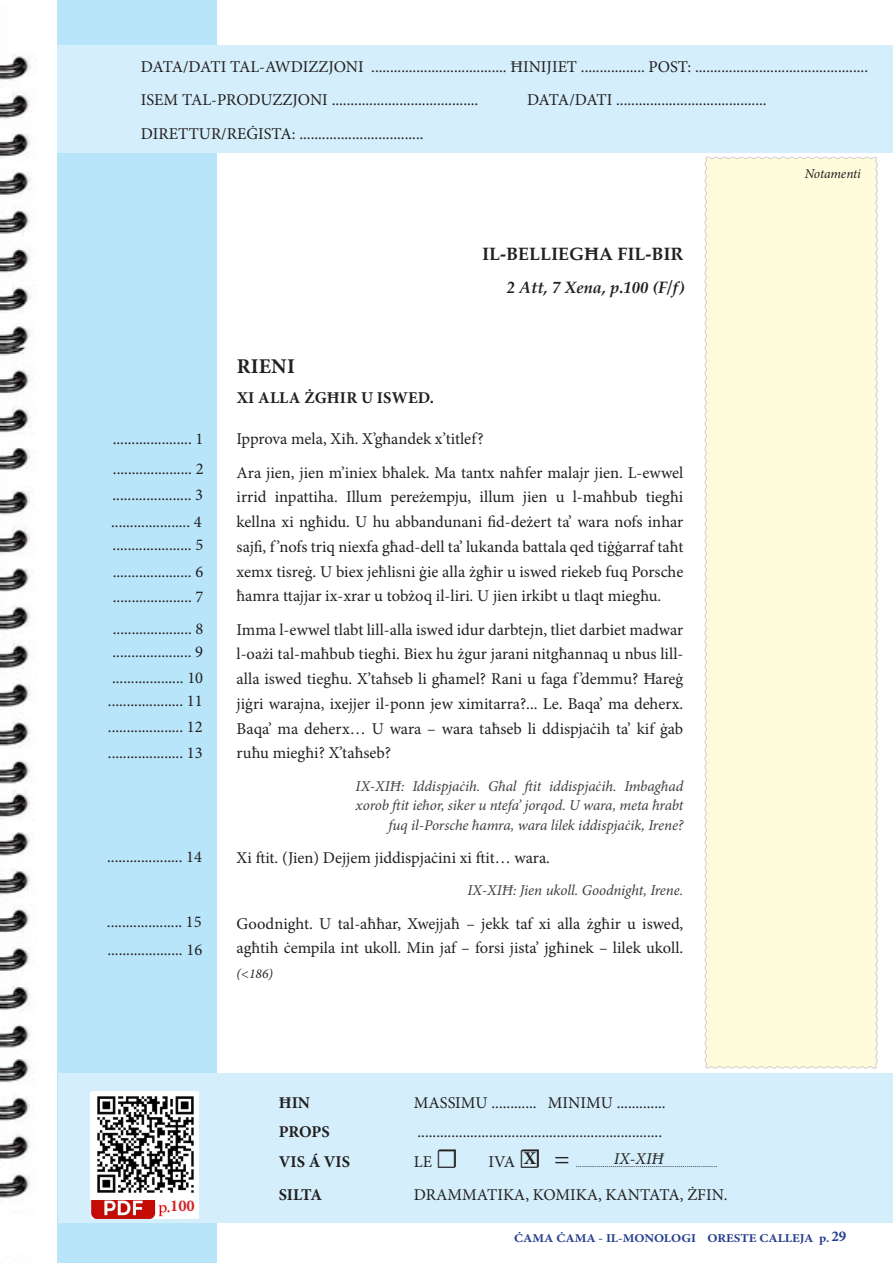
<style>
.page{position:relative;width:893px;height:1263px;background:#fff}
.page>*{position:absolute;margin:0;border:0;box-sizing:border-box;transform-origin:0 0}
.CHARACTER{font:700 21px "Minion Pro";letter-spacing:.01em;color:#231f20}
.PLAY_HEADER_MONO{font:700 18px "Palatino";color:#231f20}
.INTRO_TEXT{font:700 18px "Minion Pro";color:#231f20}
.MONOS_ALL{font:16.5px/24.8px "Minion Pro";color:#231f20}
.MONOS_ALL-2{font:16.5px "Minion Pro";letter-spacing:-.05em;color:#231f20}
.Mono_Title{font:700 16.5px "Minion Pro";color:#231f20}
.PLAY_HEADER_MONO_Ita{font:italic 700 16.5px "Palatino";color:#231f20}
.INTRO_TEXT-2{font:italic 16.5px "Minion Pro";color:#231f20}
.numbers{font:700 16.5px "Minion Pro";color:#d1232a}
.MONOS_Insert_dialog{font:italic 15px/19.5px "Minion Pro";letter-spacing:-.005em;color:#3e3e3f;text-align:right}
.numbers-2{font:700 15px "Minion Pro";color:#253f8e}
.MONOS_ALL-3{font:italic 13.5px "Minion Pro";letter-spacing:-.01em;color:#231f20}
.t1{font:700 12px "Minion Pro";color:#253f8e;scale:1.1 1}
.t2{font:9px "Minion Pro";color:#231f20}
.s1{font-size:27px}
</style>
<div class="page">
<img style="left:0;top:55px;width:33px;height:1143px">
<div style="left:57px;top:0;width:160px;height:1263px;background:#b9e5fa"></div>
<div style="left:59px;top:1073px;width:834px;height:149px;background:#d4effb"></div>
<div style="left:57px;top:46px;width:836px;height:107px;background:#d4effb"></div>
<div style="left:704px;top:156px;width:174px;height:913px;background:#fffcdc"></div>
<img style="left:92px;top:1091px;width:107px;height:127px">
<img style="left:91px;top:1093px;width:106px;height:106px">
<p class="MONOS_ALL" style="left:141px;top:50px;width:729px;line-height:33.3px">DATA/DATI TAL-AWDIZZJONI .................................... ĦINIJIET ................. POST: ..............................................<br>ISEM TAL-PRODUZZJONI .......................................</p>
<p class="MONOS_ALL-2" style="left:527px;top:89px;width:241px">DATA/DATI ........................................</p>
<p class="MONOS_ALL" style="left:141px;top:121px;width:284px">DIRETTUR/REĠISTA: .................................</p>
<p class="PLAY_HEADER_MONO" style="left:482px;top:238px;width:203px">IL-BELLIEGĦA FIL-BIR</p>
<p class="PLAY_HEADER_MONO_Ita" style="left:507px;top:274px;width:178px">2 Att, 7 Xena, p.100 (F/f)</p>
<p class="MONOS_ALL" style="left:113px;top:426px;width:92px">..................... 1</p>
<p class="MONOS_ALL" style="left:113px;top:457px;width:92px">..................... 2</p>
<p class="MONOS_ALL" style="left:113px;top:482px;width:92px">..................... 3</p>
<p class="MONOS_ALL" style="left:111px;top:509px;width:92px">..................... 4</p>
<p class="MONOS_ALL" style="left:113px;top:559px;width:92px">..................... 6</p>
<p class="MONOS_ALL" style="left:113px;top:533px;width:92px">..................... 5</p>
<p class="MONOS_ALL" style="left:113px;top:584px;width:92px">..................... 7</p>
<p class="MONOS_ALL" style="left:113px;top:617px;width:92px">..................... 8</p>
<p class="MONOS_ALL" style="left:112px;top:665px;width:93px">................... 10</p>
<p class="MONOS_ALL" style="left:113px;top:639px;width:92px">..................... 9</p>
<p class="MONOS_ALL" style="left:108px;top:688px;width:96px">.................... 11</p>
<p class="MONOS_ALL" style="left:108px;top:715px;width:96px">.................... 12</p>
<p class="MONOS_ALL" style="left:108px;top:741px;width:96px">.................... 13</p>
<p class="MONOS_ALL" style="left:107px;top:845px;width:96px">.................... 14</p>
<p class="MONOS_ALL" style="left:107px;top:909px;width:96px">.................... 15</p>
<p class="MONOS_ALL" style="left:107px;top:938px;width:96px">.................... 16</p>
<p class="CHARACTER" style="left:237px;top:352px;width:60px">RIENI</p>
<p class="Mono_Title" style="left:237px;top:386px;width:199px">XI ALLA ŻGĦIR U ISWED.</p>
<p class="MONOS_ALL" style="left:237px;top:427px;width:249px">Ipprova mela, Xiħ. X’għandek x’titlef?</p>
<p class="MONOS_ALL" style="left:237px;top:460px;width:448px;text-align:justify">Ara jien, jien m’iniex bħalek. Ma tantx naħfer malajr jien. L-ewwel irrid inpattiha. Illum pereżempju, illum jien u l-maħbub tiegħi kellna xi ngħidu. U hu abbandunani fid-deżert ta’ wara nofs inhar sajfi, f ’nofs triq niexfa għad-dell ta’ lukanda battala qed tiġġarraf taħt xemx tisreġ. U biex jeħlisni ġie alla żgħir u iswed riekeb fuq Porsche ħamra ttajjar ix-xrar u tobżoq il-liri. U jien irkibt u tlaqt miegħu.</p>
<p class="MONOS_ALL" style="left:237px;top:617px;width:448px;text-align:justify">Imma l-ewwel tlabt lill-alla iswed idur darbtejn, tliet darbiet madwar l-oażi tal-maħbub tiegħi. Biex hu żgur jarani nitgħannaq u nbus lill&shy;alla iswed tiegħu. X’taħseb li għamel? Rani u faga f ’demmu? Ħareġ jiġri warajna, ixejjer il-ponn jew ximitarra?... Le. Baqa’ ma deherx.<br>Baqa’ ma deherx… U wara – wara taħseb li ddispjaċih ta’ kif ġab ruħu miegħi? X’taħseb?</p>
<p class="MONOS_Insert_dialog" style="left:356px;top:776px;width:330px">IX-XIĦ: Iddispjaċih. Għal ftit iddispjaċih. Imbagħad xorob ftit ieħor, siker u ntefa’ jorqod. U wara, meta ħrabt fuq il-Porsche ħamra, wara lilek iddispjaċik, Irene?</p>
<p class="MONOS_ALL" style="left:237px;top:845px;width:315px">Xi ftit. (Jien) Dejjem jiddispjaċini xi ftit… wara.</p>
<p class="MONOS_Insert_dialog" style="left:467px;top:881px;width:217px">IX-XIĦ: Jien ukoll. Goodnight, Irene.</p>
<p class="MONOS_ALL" style="left:237px;top:911px;width:448px">Goodnight. U tal-aħħar, Xwejjaħ – jekk taf xi alla żgħir u iswed, agħtih ċempila int ukoll. Min jaf – forsi jista’ jgħinek – lilek ukoll.</p>
<p class="MONOS_ALL-3" style="left:237px;top:964px;width:38px">(&lt;186)</p>
<p class="numbers" style="left:170px;top:1194px;width:26px">100</p>
<p class="Mono_Title" style="left:279px;top:1091px;width:33px">ĦIN</p>
<p class="MONOS_ALL" style="left:414px;top:1090px;width:253px">MASSIMU ............ MINIMU .............</p>
<p class="Mono_Title" style="left:279px;top:1120px;width:53px">PROPS</p>
<p class="MONOS_ALL" style="left:418px;top:1120px;width:246px">.................................................................</p>
<p class="Mono_Title" style="left:279px;top:1150px;width:73px">VIS Á VIS</p>
<p class="MONOS_ALL" style="left:414px;top:1149px;width:46px">LE <span class="s1">☐</span></p>
<p class="MONOS_ALL" style="left:489px;top:1149px;width:83px">IVA <span class="s1">☐ =</span></p>
<p class="t2" style="left:576px;top:1158px;width:143px">.....................................................................</p>
<p class="Mono_Title" style="left:279px;top:1183px;width:45px">SILTA</p>
<p class="MONOS_ALL" style="left:414px;top:1182px;width:315px">DRAMMATIKA, KOMIKA, KANTATA, ŻFIN.</p>
<p class="INTRO_TEXT" style="left:524px;top:1146px;width:14px">X</p>
<p class="INTRO_TEXT-2" style="left:614px;top:1147px;width:52px">IX-XIĦ</p>
<p class="MONOS_ALL-3" style="left:805px;top:165px;width:58px">Notamenti</p>
<p class="t1" style="left:514px;top:1229px;width:288px">ĊAMA ĊAMA - IL-MONOLOGI ORESTE CALLEJA p.</p>
<p class="numbers-2" style="left:831px;top:1226px;width:16px">29</p>
</div>
